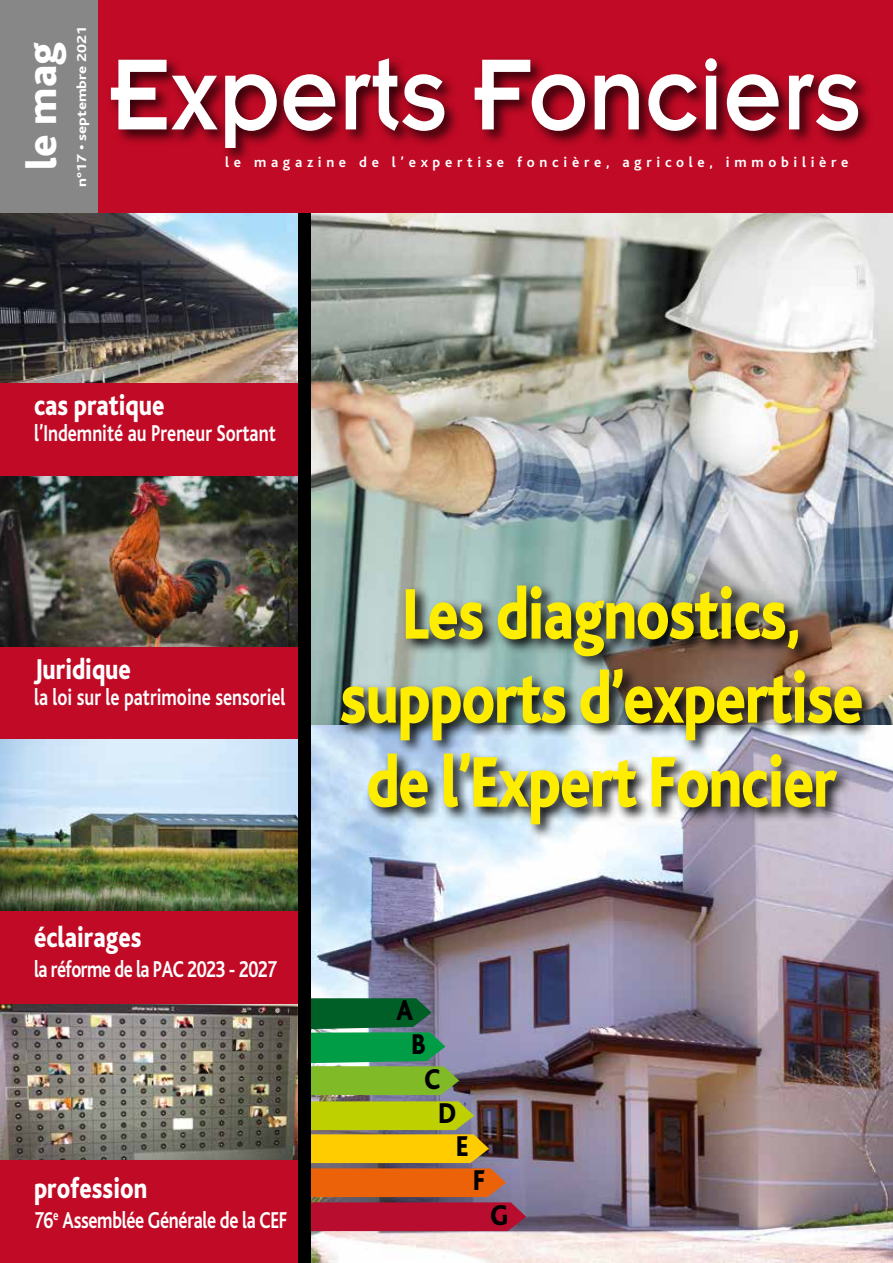
<style>
.page{position:relative;width:893px;height:1263px;background:#fff}
.page>*{position:absolute;margin:0;border:0;box-sizing:border-box;transform-origin:0 0}
.t1{font:111px "Insignia";color:#fff;scale:.9 1}
.t2{font:800 75px/84px "Bliss";letter-spacing:-.02em;color:#ffed00;text-align:center;scale:.8 1}
.t3{font:800 43.5px "Bliss";color:#fff}
.t4{font:800 30px "Bliss";color:#fff;scale:.8 1}
.t5{font:800 30px "Bliss";color:#000;scale:.85 1}
.t6{font:700 24px "Bliss";color:#fff;scale:.77 1}
.t7{font:700 24px "Bliss";letter-spacing:-.02em;color:#fff;scale:.77 1}
.t8{font:700 24px "Bliss";letter-spacing:-.03em;color:#fff;scale:.77 1}
.t9{font:700 15px "Bliss";letter-spacing:.32em;color:#fff}
.t10{font:800 13.5px "Bliss";color:#fff;scale:1.2 1}
</style>
<div class="page">
<img style="left:0;top:1003px;width:298px;height:158px">
<img style="left:310px;top:213px;width:583px;height:513px">
<img style="left:0;top:213px;width:298px;height:170px">
<div style="left:0;top:383px;width:298px;height:93px;background:#c10a25"></div>
<div style="left:0;top:646px;width:298px;height:94px;background:#c10a25"></div>
<div style="left:0;top:910px;width:298px;height:93px;background:#c10a25"></div>
<div style="left:0;top:1161px;width:298px;height:102px;background:#c10a25"></div>
<img style="left:310px;top:726px;width:583px;height:537px">
<img style="left:338px;top:581px;width:540px;height:260px">
<img style="left:0;top:740px;width:298px;height:170px">
<img style="left:0;top:476px;width:298px;height:170px">
<svg style="left:310px;top:998px;width:149px;height:97px;background:#45934e"></svg>
<svg style="left:310px;top:1101px;width:216px;height:130px;background:#b87128"></svg>
<div style="left:298px;top:213px;width:12px;height:1050px;background:#000"></div>
<div style="left:0;top:0;width:893px;height:213px;background:#c10a25"></div>
<div style="left:0;top:0;width:98px;height:213px;background:#878787"></div>
<div style="left:107px;top:55px;width:767px;height:109px;background:#000;opacity:.75"></div>
<h3 class="t3" style="left:19px;top:170px;width:130px;rotate:-90deg">le mag</h3>
<p class="t10" style="left:75px;top:187px;width:135px;rotate:-90deg">n°17 • septembre 2021</p>
<h1 class="t1" style="left:109px;top:38px;width:836px">Experts Fonciers</h1>
<p class="t9" style="left:225px;top:155px;width:625px">le magazine de l’expertise foncière, agricole, immobilière</p>
<p class="t4" style="left:34px;top:390px;width:165px">cas pratique</p>
<p class="t6" style="left:34px;top:421px;width:315px">l’Indemnité au Preneur Sortant</p>
<p class="t4" style="left:34px;top:654px;width:123px">Juridique</p>
<p class="t6" style="left:34px;top:684px;width:328px">la loi sur le patrimoine sensoriel</p>
<p class="t4" style="left:34px;top:922px;width:136px">éclairages</p>
<p class="t8" style="left:34px;top:956px;width:317px">la réforme de la PAC 2023 - 2027</p>
<p class="t4" style="left:34px;top:1172px;width:143px">profession</p>
<p class="t7" style="left:34px;top:1207px;width:331px">76<sup>e</sup> Assemblée Générale de la CEF</p>
<h2 class="t2" style="left:340px;top:574px;width:656px">Les diagnostics, supports d’expertise de l’Expert Foncier</h2>
<p class="t5" style="left:396px;top:995px;width:21px">A</p>
<p class="t5" style="left:412px;top:1029px;width:18px">B</p>
<p class="t5" style="left:424px;top:1063px;width:20px">C</p>
<p class="t5" style="left:438px;top:1097px;width:22px">D</p>
<p class="t5" style="left:456px;top:1131px;width:16px">E</p>
<p class="t5" style="left:473px;top:1165px;width:16px">F</p>
<p class="t5" style="left:491px;top:1200px;width:22px">G</p>
</div>
